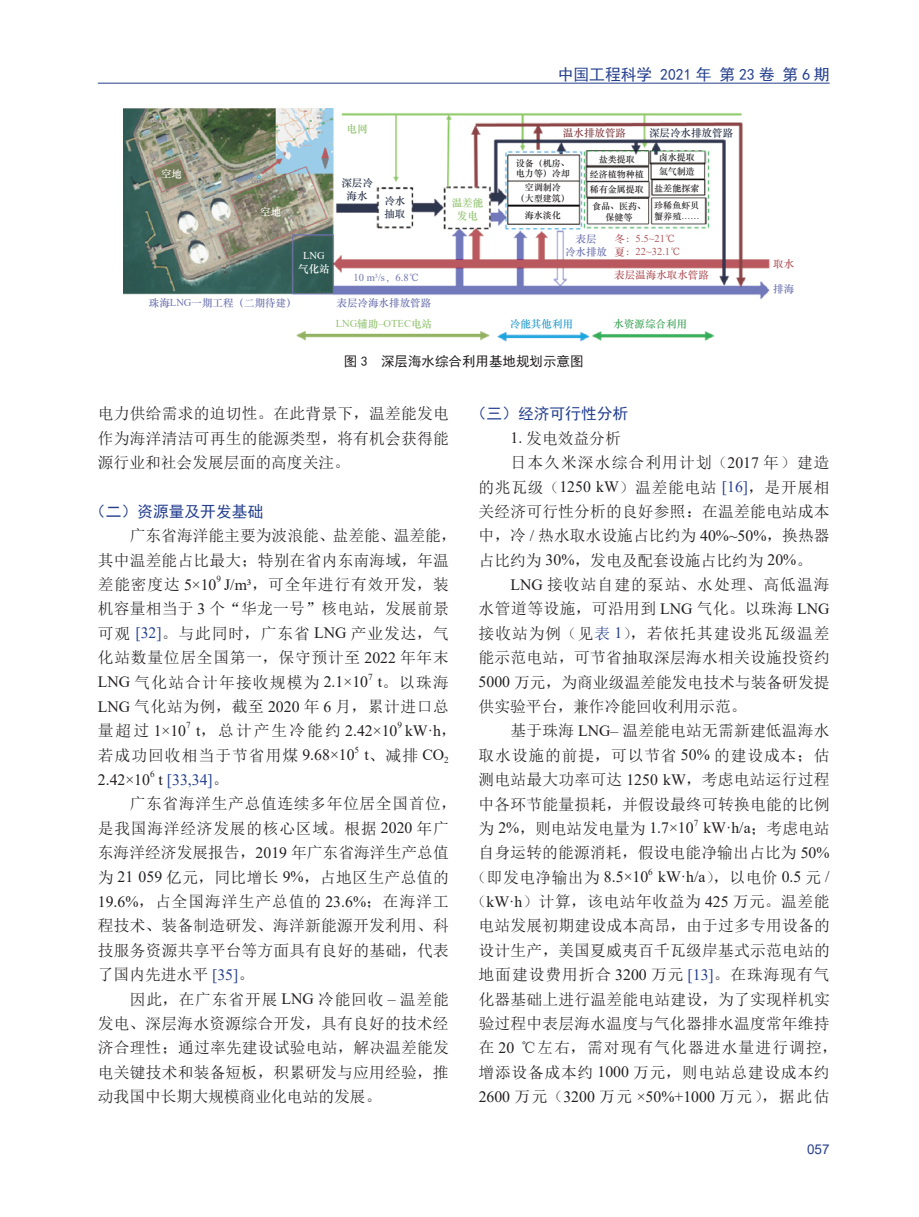
<style>
.page{position:relative;width:919px;height:1217px;background:#fff}
.page>*{position:absolute;margin:0;border:0;box-sizing:border-box;transform-origin:0 0}
.t1{font:15.75px/24.3px "Sim Sun";letter-spacing:.015em;color:#231f20;text-align:justify}
.t2{font:15.75px "Times New Roman";color:#231f20}
.t3{font:15.75px/24.3px "Sim Sun";letter-spacing:.04em;color:#231f20;text-align:right}
.t4{font:15.75px "Sim Hei";color:#253f8e}
.t5{font:15.75px "Sim Sun";letter-spacing:.065em;color:#231f20}
.t6{font:15.75px "Sim Sun";letter-spacing:.06em;color:#231f20}
.t7{font:15.75px "Sim Sun";letter-spacing:.055em;color:#231f20}
.t8{font:15.75px "Sim Sun";letter-spacing:.07em;color:#231f20}
.t9{font:15.75px "Times New Roman";color:#253f8e}
.t10{font:13.5px "Sim Hei";color:#231f20}
.t11{font:13.5px "Arial";color:#253f8e}
.t12{font:10.5px/12.6px "ST Zhongsong";color:#6f75af;text-align:center}
.t13{font:10.5px/12.6px "Times New Roman";color:#b1585e}
.t14{font:10.5px/12.6px "ST Zhongsong";color:#2c364c}
.t15{font:10.5px "Times New Roman";color:#91c270}
.t16{font:10.5px "Times New Roman";color:#6f75af}
.t17{font:10.5px "ST Zhongsong";color:#b1585e}
.t18{font:10.5px "ST Zhongsong";color:#fff}
.t19{font:10.5px/12.6px "ST Zhongsong";color:#91c270;text-align:center}
.t20{font:10.5px "ST Zhongsong";color:#40a359}
.t21{font:10.5px "ST Zhongsong";color:#854246}
.t22{font:10.5px "ST Zhongsong";color:#269ccc}
.t23{font:10.5px "Times New Roman";color:#fff}
.t24{font:9.15px "Times New Roman";color:#231f20}
.t25{font:9px/10.8px "ST Zhongsong";color:#231f20}
.s1{font-family:"Times New Roman"}
.s2{font-family:"ST Zhongsong"}
.s3{font-family:"Adobe Song Std";font-weight:300}
.s4{font-family:"Times New Roman";color:#253f8e}
.s5{font-family:"Sim Sun"}
.s6{color:#231f20}
.s7{font-family:"Sim Sun";color:#231f20}
.s8{color:#253f8e}
</style>
<div class="page">
<hr style="left:98px;top:83px;width:731px;height:1px;background:#253f8e">
<img style="left:123px;top:108px;width:648px;height:234px">
<p class="t4" style="left:557px;top:66px;width:273px">中国工程科学 2021 年 第 23 卷 第 6 期</p>
<p class="t18" style="left:161px;top:167px;width:23px">空地</p>
<p class="t18" style="left:260px;top:204px;width:23px">空地</p>
<p class="t12" style="left:149px;top:295px;width:149px">珠海<span class="s1">LNG</span>一期工程（二期待建）</p>
<p class="t19" style="left:346px;top:122px;width:23px">电网</p>
<p class="t14" style="left:341px;top:176px;width:33px;text-align:center">深层冷海水</p>
<p class="t14" style="left:384px;top:194px;width:23px">冷水抽取</p>
<p class="t19" style="left:451px;top:196px;width:33px">温差能发电</p>
<p class="t14" style="left:649px;top:126px;width:86px">深层冷水排放管路</p>
<p class="t21" style="left:563px;top:126px;width:65px">温水排放管路</p>
<p class="t25" style="left:516px;top:157px;width:56px">设备（机房、电力等）冷却</p>
<p class="t25" style="left:516px;top:182px;width:56px;text-align:center">空调制冷<br>（大型建筑）</p>
<p class="t25" style="left:525px;top:209px;width:38px">海水淡化</p>
<p class="t25" style="left:598px;top:153px;width:38px">盐类提取</p>
<p class="t25" style="left:658px;top:150px;width:38px;line-height:14.1px">卤水提取氢气制造</p>
<p class="t25" style="left:654px;top:179px;width:47px;line-height:17.4px">盐差能探索珍稀鱼虾贝</p>
<p class="t25" style="left:654px;top:210px;width:47px">蟹养殖<span class="s1">……</span></p>
<p class="t25" style="left:589px;top:166px;width:56px;line-height:15.6px">经济植物种植稀有金属提取</p>
<p class="t25" style="left:592px;top:201px;width:56px;text-align:center">食品、医药、保健等</p>
<p class="t12" style="left:565px;top:232px;width:44px">表层<br>冷水排放</p>
<p class="t13" style="left:614px;top:232px;width:68px"><span class="s2">冬：</span>5.5~21<span class="s2">℃夏：</span>22~32.1<span class="s2">℃</span></p>
<p class="t23" style="left:303px;top:248px;width:23px">LNG</p>
<p class="t18" style="left:298px;top:261px;width:33px">气化站</p>
<p class="t17" style="left:614px;top:267px;width:96px">表层温海水取水管路</p>
<p class="t16" style="left:353px;top:270px;width:67px">10 m<sup>3</sup>/s<span class="s3">，</span>6.8<span class="s2">℃</span></p>
<p class="t15" style="left:335px;top:316px;width:98px">LNG<span class="s2">辅助</span>–OTEC<span class="s2">电站</span></p>
<p class="t22" style="left:510px;top:317px;width:65px">冷能其他利用</p>
<p class="t20" style="left:613px;top:317px;width:75px">水资源综合利用</p>
<p class="t12" style="left:336px;top:295px;width:96px">表层冷海水排放管路</p>
<p class="t10" style="left:344px;top:355px;width:241px">图 3 深层海水综合利用基地规划示意图</p>
<p class="t17" style="left:773px;top:257px;width:23px">取水</p>
<p class="t12" style="left:773px;top:282px;width:23px">排海</p>
<p class="t1" style="left:98px;top:401px;width:352px">电力供给需求的迫切性。在此背景下，温差能发电作为海洋清洁可再生的能源类型，将有机会获得能源行业和社会发展层面的高度关注。</p>
<p class="t4" style="left:90px;top:503px;width:175px">（二）资源量及开发基础</p>
<p class="t1" style="left:98px;top:523px;width:360px;text-align:left;text-indent:32px">广东省海洋能主要为波浪能、盐差能、温差能，其中温差能占比最大；特别在省内东南海域，年温差能密度达 <span class="s1">5×10</span></p>
<p class="t24" style="left:216px;top:572px;width:6px">9</p>
<p class="t1" style="left:98px;top:572px;width:352px;text-indent:126px"><span class="s1">J/m³</span>，可全年进行有效开发，装机容量相当于 <span class="s1">3</span> 个“华龙一号”核电站，发展前景可观 <span class="s4">[32]</span>。与此同时，广东省 <span class="s1">LNG</span> 产业发达，气化站数量位居全国第一，保守预计至 <span class="s1">2022</span> 年年末<span class="s1">LNG</span> 气化站合计年接收规模为 <span class="s1">2.1×10</span></p>
<p class="t24" style="left:368px;top:670px;width:6px">7</p>
<p class="t3" style="left:98px;top:669px;width:352px"><span class="s1">t</span>。以珠海<br><span class="s1">LNG</span> 气化站为例，截至 <span class="s1">2020</span> 年 <span class="s1">6</span> 月，累计进口总</p>
<p class="t2" style="left:98px;top:719px;width:90px"><span class="s5">量超过</span> 1×10</p>
<p class="t24" style="left:186px;top:718px;width:6px">7</p>
<p class="t2" style="left:196px;top:719px;width:203px">t<span class="s5">，总计产生冷能约</span> 2.42×10</p>
<p class="t24" style="left:397px;top:718px;width:6px">9</p>
<p class="t2" style="left:405px;top:719px;width:53px">kW·h<span class="s5">，</span></p>
<p class="t5" style="left:98px;top:747px;width:258px">若成功回收相当于节省用煤 <span class="s1">9.68×10</span></p>
<p class="t24" style="left:354px;top:743px;width:6px">5</p>
<p class="t2" style="left:364px;top:743px;width:86px">t<span class="s5">、减排</span> CO<sub>2</sub></p>
<p class="t2" style="left:98px;top:768px;width:54px">2.42×10</p>
<p class="t24" style="left:150px;top:767px;width:6px">6</p>
<p class="t9" style="left:159px;top:768px;width:71px"><span class="s6">t</span> [33,34]<span class="s7">。</span></p>
<p class="t1" style="left:98px;top:791px;width:360px;text-align:left;text-indent:32px">广东省海洋生产总值连续多年位居全国首位，是我国海洋经济发展的核心区域。根据 <span class="s1">2020</span> 年广东海洋经济发展报告，<span class="s1">2019</span> 年广东省海洋生产总值为 <span class="s1">21 059</span> 亿元，同比增长 <span class="s1">9%</span>，占地区生产总值的<br><span class="s1">19.6%</span>，占全国海洋生产总值的 <span class="s1">23.6%</span>；在海洋工程技术、装备制造研发、海洋新能源开发利用、科技服务资源共享平台等方面具有良好的基础，代表了国内先进水平 <span class="s4">[35]</span>。</p>
<p class="t1" style="left:98px;top:986px;width:352px;text-indent:32px">因此，在广东省开展 <span class="s1">LNG</span> 冷能回收 <span class="s1">–</span> 温差能发电、深层海水资源综合开发，具有良好的技术经济合理性；通过率先建设试验电站，解决温差能发电关键技术和装备短板，积累研发与应用经验，推动我国中长期大规模商业化电站的发展。</p>
<p class="t4" style="left:470px;top:406px;width:159px">（三）经济可行性分析</p>
<p class="t1" style="left:510px;top:426px;width:112px"><span class="s1">1.</span> 发电效益分析</p>
<p class="t8" style="left:510px;top:454px;width:320px">日本久米深水综合利用计划（<span class="s1">2017</span> 年）建造</p>
<p class="t3" style="left:478px;top:474px;width:352px">的兆瓦级（<span class="s1">1250 kW</span>）温差能电站 <span class="s4">[16]</span>，是开展相</p>
<p class="t1" style="left:478px;top:499px;width:352px">关经济可行性分析的良好参照：在温差能电站成本</p>
<p class="t1" style="left:478px;top:523px;width:352px">中，冷 <span class="s1">/</span> 热水取水设施占比约为 <span class="s1">40%~50%</span>，换热器</p>
<p class="t1" style="left:478px;top:548px;width:335px">占比约为 <span class="s1">30%</span>，发电及配套设施占比约为 <span class="s1">20%</span>。</p>
<p class="t5" style="left:510px;top:576px;width:320px"><span class="s1">LNG</span> 接收站自建的泵站、水处理、高低温海</p>
<p class="t1" style="left:478px;top:596px;width:352px">水管道等设施，可沿用到 <span class="s1">LNG</span> 气化。以珠海 <span class="s1">LNG</span></p>
<p class="t6" style="left:478px;top:625px;width:352px">接收站为例（见<span class="s8">表</span> <span class="s4">1</span>），若依托其建设兆瓦级温差</p>
<p class="t1" style="left:478px;top:645px;width:352px">能示范电站，可节省抽取深层海水相关设施投资约</p>
<p class="t1" style="left:478px;top:669px;width:352px"><span class="s1">5000</span> 万元，为商业级温差能发电技术与装备研发提</p>
<p class="t1" style="left:478px;top:694px;width:269px">供实验平台，兼作冷能回收利用示范。</p>
<p class="t1" style="left:510px;top:718px;width:320px">基于珠海 <span class="s1">LNG–</span> 温差能电站无需新建低温海水</p>
<p class="t7" style="left:478px;top:747px;width:352px">取水设施的前提，可以节省 <span class="s1">50%</span> 的建设成本；估</p>
<p class="t1" style="left:478px;top:767px;width:352px">测电站最大功率可达 <span class="s1">1250 kW</span>，考虑电站运行过程</p>
<p class="t1" style="left:478px;top:791px;width:352px">中各环节能量损耗，并假设最终可转换电能的比例</p>
<p class="t1" style="left:478px;top:815px;width:216px">为 <span class="s1">2%</span>，则电站发电量为 <span class="s1">1.7×10</span></p>
<p class="t24" style="left:693px;top:816px;width:6px">7</p>
<p class="t2" style="left:703px;top:816px;width:128px">kW·h/a<span class="s5">；考虑电站</span></p>
<p class="t1" style="left:470px;top:840px;width:360px;text-indent:8px">自身运转的能源消耗，假设电能净输出占比为 <span class="s1">50%</span>（即发电净输出为 <span class="s1">8.5×10</span></p>
<p class="t24" style="left:648px;top:865px;width:6px">6</p>
<p class="t2" style="left:658px;top:865px;width:173px">kW·h/a<span class="s5">），以电价</span> 0.5 <span class="s5">元</span> /</p>
<p class="t1" style="left:470px;top:888px;width:368px;text-align:center">（<span class="s1">kW·h</span>）计算，该电站年收益为 <span class="s1">425</span> 万元。温差能电站发展初期建设成本高昂，由于过多专用设备的设计生产，美国夏威夷百千瓦级岸基式示范电站的地面建设费用折合 <span class="s1">3200</span> 万元 <span class="s4">[13]</span>。在珠海现有气化器基础上进行温差能电站建设，为了实现样机实验过程中表层海水温度与气化器排水温度常年维持在 <span class="s1">20</span> ℃左右，需对现有气化器进水量进行调控，增添设备成本约 <span class="s1">1000</span> 万元，则电站总建设成本约</p>
<p class="t2" style="left:478px;top:1084px;width:352px">2600 <span class="s5">万元（</span>3200 <span class="s5">万元</span> ×50%+1000 <span class="s5">万元），据此估</span></p>
<p class="t11" style="left:807px;top:1139px;width:24px">057</p>
</div>
